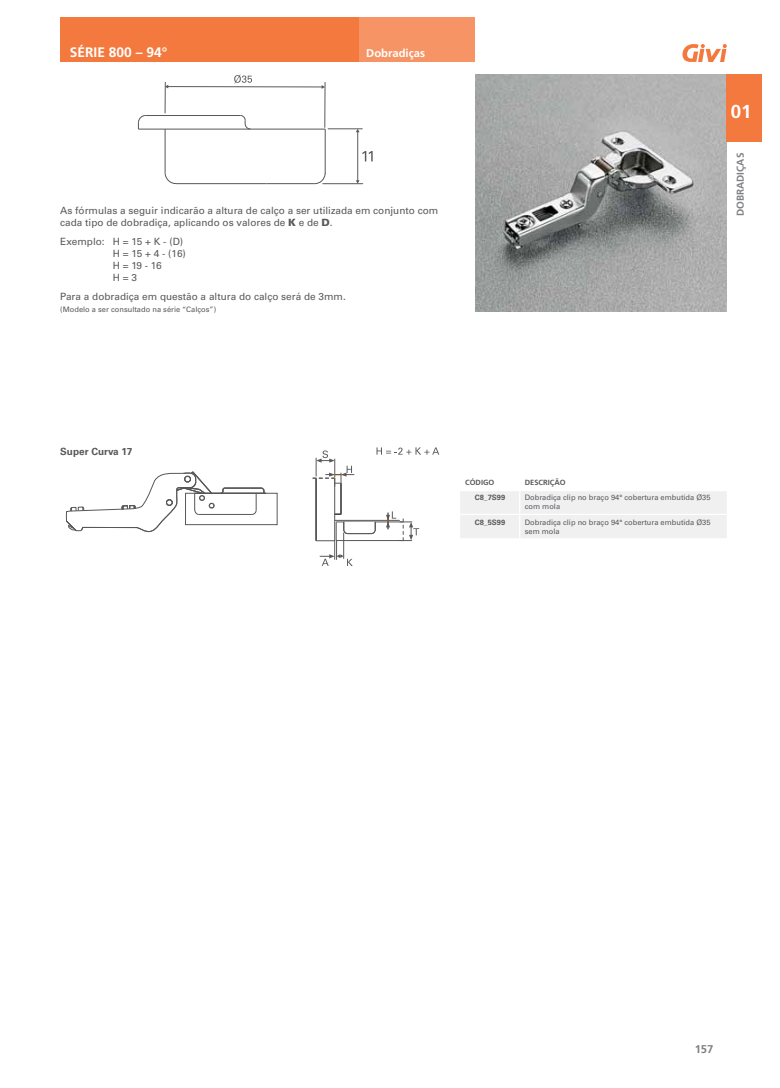
<style>
.page{position:relative;width:780px;height:1088px;background:#fff}
.page>*{position:absolute;margin:0;border:0;box-sizing:border-box;transform-origin:0 0}
.t1{font:700 18.75px "Frutiger LT Std";color:#fff}
.t2{font:700 13.75px "Frutiger LT Std";color:#fff}
.t3{font:700 11.25px "Frutiger LT Std";color:#fff}
.t4{font:700 11.25px "Frutiger LT Std";color:#808184}
.t5{font:10px/12px "Univers LT Std";color:#58595b}
.t6{font:700 10px "Univers LT Std";color:#58595b}
.t7{font:700 10px "Frutiger LT Std";color:#808184}
.t8{font:7.5px/9px "Univers LT Std";color:#58595b}
.t9{font:700 7.5px "Frutiger LT Std";color:#58595b}
.t10{font:700 7.5px "Univers LT Std";color:#58595b}
.s1{font-weight:900}
</style>
<div class="page">
<svg style="left:682px;top:44px;width:44px;height:18px"></svg>
<svg style="left:362px;top:151px;width:10px;height:10px"></svg>
<hr style="left:357px;top:131px;width:1px;height:50px;background:#58595b">
<svg style="left:165px;top:75px;width:159px;height:14px"></svg>
<hr style="left:323px;top:183px;width:40px;height:1px;background:#58595b">
<hr style="left:324px;top:82px;width:1px;height:45px;background:#58595b">
<hr style="left:165px;top:82px;width:1px;height:31px;background:#58595b">
<hr style="left:328px;top:129px;width:34px;height:1px;background:#58595b">
<hr style="left:176px;top:183px;width:90px;height:1px;background:#575756">
<hr style="left:266px;top:183px;width:49px;height:1px;background:#575756">
<svg style="left:314px;top:172px;width:12px;height:12px"></svg>
<svg style="left:164px;top:172px;width:13px;height:12px"></svg>
<hr style="left:325px;top:129px;width:1px;height:45px;background:#575756">
<hr style="left:146px;top:115px;width:94px;height:1px;background:#575756">
<hr style="left:165px;top:129px;width:1px;height:44px;background:#575756">
<svg style="left:138px;top:115px;width:8px;height:14px"></svg>
<hr style="left:138px;top:129px;width:187px;height:1px;background:#575756">
<svg style="left:240px;top:115px;width:11px;height:15px"></svg>
<svg style="left:313px;top:447px;width:126px;height:119px"></svg>
<div style="left:185px;top:493px;width:92px;height:32px;border:1px solid #58595b"></div>
<hr style="left:216px;top:514px;width:36px;height:1px;background:#575756">
<hr style="left:225px;top:488px;width:36px;height:1px;background:#575756">
<svg style="left:251px;top:487px;width:13px;height:28px"></svg>
<hr style="left:194px;top:493px;width:72px;height:1px;background:#575756">
<svg style="left:65px;top:471px;width:160px;height:62px"></svg>
<div style="left:60px;top:18px;width:415px;height:44px;background:#f4793e"></div>
<div style="left:360px;top:18px;width:115px;height:44px;background:#f69465"></div>
<div style="left:460px;top:491px;width:266px;height:47px;background:#f0f0f1"></div>
<hr style="left:460px;top:514px;width:266px;height:1px;background:#fff">
<img style="left:475px;top:74px;width:251px;height:238px">
<div style="left:726px;top:74px;width:36px;height:68px;background:#f4793e"></div>
<h2 class="t2" style="left:70px;top:44px;width:99px">SÉRIE 800 – 94°</h2>
<p class="t3" style="left:366px;top:47px;width:60px">Dobradiças</p>
<p class="t5" style="left:60px;top:205px;width:379px">As fórmulas a seguir indicarão a altura de calço a ser utilizada em conjunto com cada tipo de dobradiça, aplicando os valores de <span class="s1">K</span> e de <span class="s1">D</span>.</p>
<p class="t5" style="left:113px;top:236px;width:75px;text-indent:-52px">Exemplo: H = 15 + K - (D)<br>H = 15 + 4 - (16)<br>H = 19 - 16<br>H = 3</p>
<p class="t5" style="left:60px;top:291px;width:287px">Para a dobradiça em questão a altura do calço será de 3mm.</p>
<p class="t8" style="left:60px;top:305px;width:157px">(Modelo a ser consultado na série “Calços”)</p>
<h1 class="t1" style="left:730px;top:101px;width:22px">01</h1>
<p class="t7" style="left:734px;top:216px;width:65px;rotate:-90deg">DOBRADIÇAS</p>
<p class="t6" style="left:60px;top:445px;width:74px">Super Curva 17</p>
<p class="t9" style="left:465px;top:478px;width:31px">CÓDIGO</p>
<p class="t9" style="left:524px;top:478px;width:42px">DESCRIÇÃO</p>
<p class="t10" style="left:474px;top:493px;width:32px">C8_7S99</p>
<p class="t8" style="left:524px;top:493px;width:187px">Dobradiça clip no braço 94° cobertura embutida Ø35 com mola</p>
<p class="t10" style="left:474px;top:518px;width:32px">C8_5S99</p>
<p class="t8" style="left:524px;top:518px;width:187px">Dobradiça clip no braço 94° cobertura embutida Ø35 sem mola</p>
<p class="t4" style="left:694px;top:1042px;width:20px">157</p>
</div>
